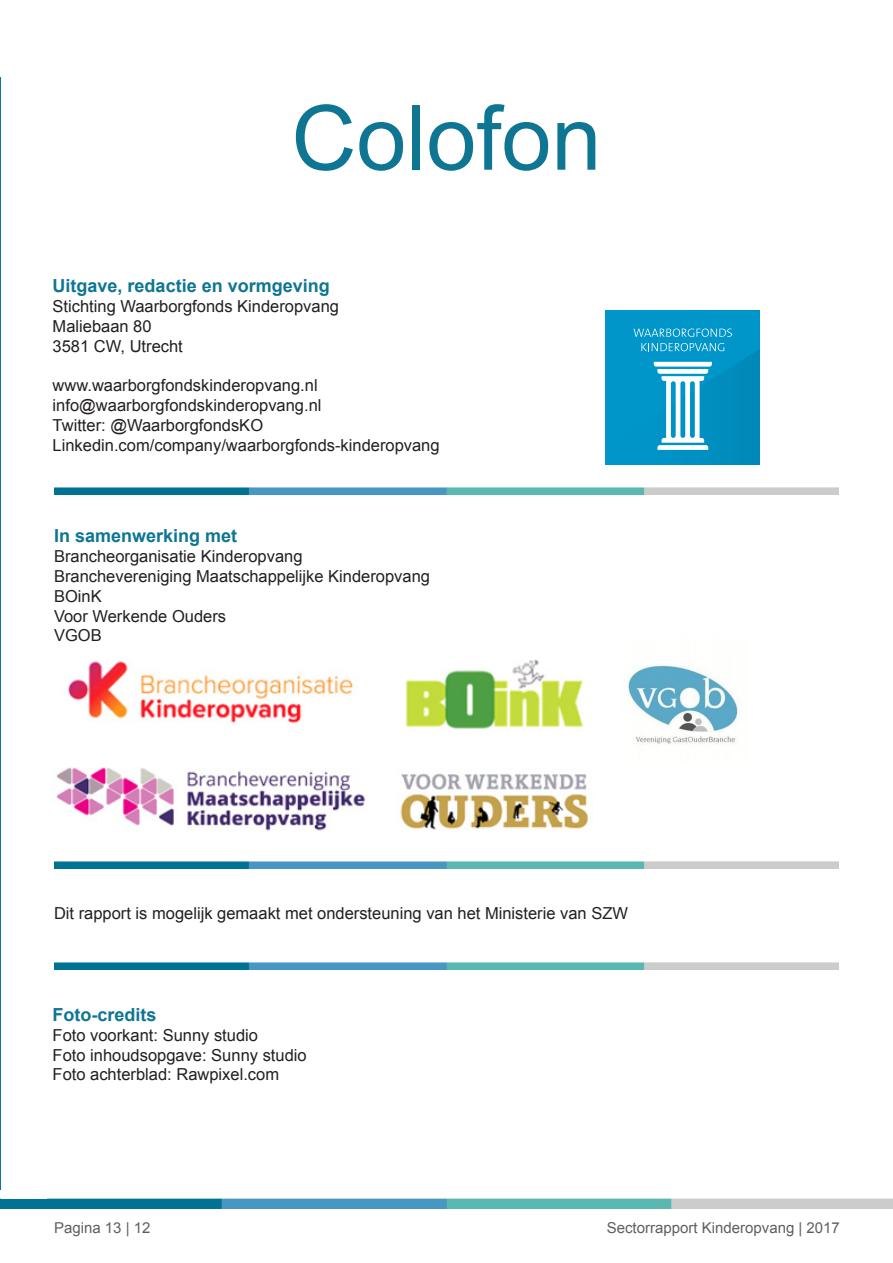
<style>
.page{position:relative;width:893px;height:1263px;background:#fff}
.page>*{position:absolute;margin:0;border:0;box-sizing:border-box;transform-origin:0 0}
.t1{font:90px "Arial";color:#0e7593}
.t2{font:700 18px "Arial";color:#0e7593}
.t3{font:16.5px/19.8px "Arial";color:#231f20}
.t4{font:15px "Arial";color:#5f5f62}
</style>
<div class="page">
<div style="left:0;top:77px;width:35px;height:1113px;background:#0e7593"></div>
<img style="left:56px;top:659px;width:534px;height:172px">
<img style="left:628px;top:665px;width:113px;height:79px">
<svg style="left:606px;top:310px;width:154px;height:154px;background:#1c9ecb"></svg>
<img style="left:54px;top:488px;width:785px;height:7px">
<img style="left:54px;top:963px;width:785px;height:7px">
<img style="left:0;top:1198px;width:893px;height:11px">
<img style="left:54px;top:862px;width:785px;height:7px">
<div style="left:1px;top:71px;width:45px;height:1127px;background:#fff"></div>
<p class="t1" style="left:291px;top:79px;width:312px">Colofon</p>
<p class="t2" style="left:53px;top:274px;width:279px">Uitgave, redactie en vormgeving</p>
<p class="t3" style="left:53px;top:297px;width:288px">Stichting Waarborgfonds Kinderopvang</p>
<p class="t3" style="left:53px;top:316px;width:101px">Maliebaan 80</p>
<p class="t3" style="left:53px;top:336px;width:132px">3581 CW, Utrecht</p>
<p class="t3" style="left:53px;top:376px;width:267px">www.waarborgfondskinderopvang.nl</p>
<p class="t3" style="left:53px;top:396px;width:270px">info@waarborgfondskinderopvang.nl</p>
<p class="t3" style="left:53px;top:415px;width:212px">Twitter: @WaarborgfondsKO</p>
<p class="t3" style="left:53px;top:435px;width:388px">Linkedin.com/company/waarborgfonds-kinderopvang</p>
<p class="t2" style="left:54px;top:524px;width:185px">In samenwerking met</p>
<p class="t3" style="left:54px;top:547px;width:250px">Brancheorganisatie Kinderopvang</p>
<p class="t3" style="left:54px;top:566px;width:378px">Branchevereniging Maatschappelijke Kinderopvang</p>
<p class="t3" style="left:54px;top:586px;width:49px">BOinK</p>
<p class="t3" style="left:54px;top:606px;width:174px">Voor Werkende Ouders<br>VGOB</p>
<p class="t3" style="left:54px;top:904px;width:576px">Dit rapport is mogelijk gemaakt met ondersteuning van het Ministerie van SZW</p>
<p class="t2" style="left:53px;top:1002px;width:106px">Foto-credits</p>
<p class="t3" style="left:53px;top:1025px;width:256px">Foto voorkant: Sunny studio<br>Foto inhoudsopgave: Sunny studio<br>Foto achterblad: Rawpixel.com</p>
<p class="t4" style="left:54px;top:1217px;width:98px">Pagina 13 | 12</p>
<p class="t4" style="left:607px;top:1217px;width:235px">Sectorrapport Kinderopvang | 2017</p>
</div>
